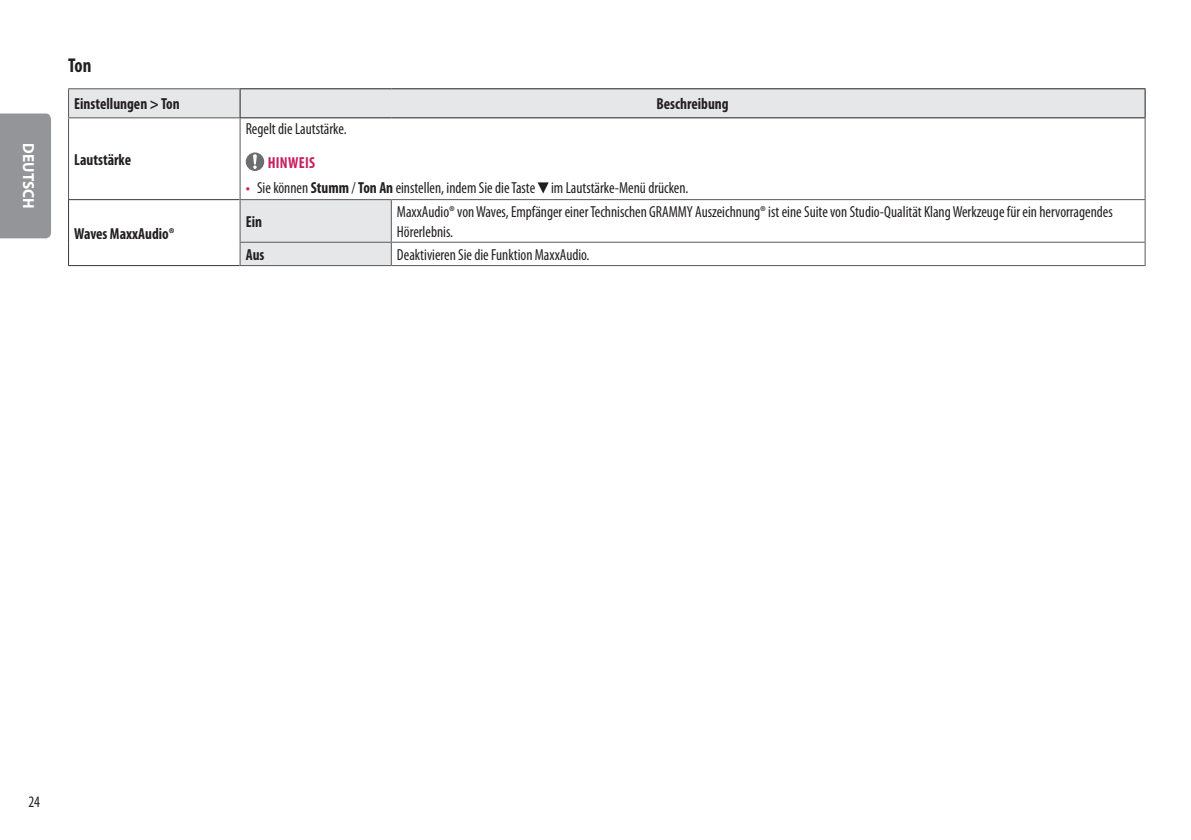
<style>
.page{position:relative;width:1191px;height:840px;background:#fff}
.page>*{position:absolute;margin:0;border:0;box-sizing:border-box;transform-origin:0 0}
.Title3{font:700 condensed 20px "Myriad Pro";color:#231f20;scale:.95 1}
.Body{font:condensed 16px/19.2px "Myriad Pro";color:#231f20;scale:.95 1}
.Body-2{font:700 condensed 16px "Myriad Pro";color:#231f20;scale:.95 1}
.Body_Bold_Center{font:700 condensed 16px "Myriad Pro";color:#231f20;scale:.95 1}
.t1{font:700 16px "Myriad Pro";color:#fff;scale:.95 1}
.Warning{font:700 condensed 16px "Myriad Pro";letter-spacing:.02em;color:#c8205d;scale:.95 1}
.s1{font-family:"LG Smart";font-stretch:normal;color:#c8205d}
.s2{font-weight:700}
</style>
<div class="page">
<div style="left:0;top:113px;width:51px;height:125px;background:#939598"></div>
<svg style="left:69px;top:89px;width:1075px;height:176px"></svg>
<hr style="left:1144px;top:118px;width:1px;height:81px;background:#57585a">
<hr style="left:68px;top:88px;width:171px;height:1px;background:#57585a">
<svg style="left:68px;top:89px;width:1px;height:28px"></svg>
<hr style="left:68px;top:117px;width:171px;height:1px;background:#57585a">
<hr style="left:68px;top:118px;width:1px;height:81px;background:#57585a">
<hr style="left:240px;top:118px;width:1px;height:81px;background:#57585a">
<hr style="left:391px;top:199px;width:754px;height:1px;background:#57585a">
<hr style="left:1144px;top:200px;width:1px;height:41px;background:#57585a">
<hr style="left:391px;top:241px;width:754px;height:1px;background:#57585a">
<svg style="left:1144px;top:242px;width:1px;height:23px"></svg>
<hr style="left:391px;top:265px;width:754px;height:1px;background:#57585a">
<hr style="left:68px;top:199px;width:171px;height:1px;background:#3b3639">
<hr style="left:68px;top:200px;width:1px;height:42px;background:#3b3639">
<svg style="left:68px;top:242px;width:1px;height:23px"></svg>
<hr style="left:68px;top:265px;width:171px;height:1px;background:#3b3639">
<hr style="left:240px;top:199px;width:151px;height:1px;background:#57585a">
<hr style="left:240px;top:200px;width:1px;height:41px;background:#57585a">
<hr style="left:391px;top:200px;width:1px;height:41px;background:#57585a">
<hr style="left:240px;top:241px;width:151px;height:1px;background:#57585a">
<svg style="left:240px;top:242px;width:1px;height:23px"></svg>
<svg style="left:391px;top:242px;width:1px;height:23px"></svg>
<hr style="left:240px;top:265px;width:151px;height:1px;background:#57585a">
<hr style="left:240px;top:88px;width:151px;height:1px;background:#231f20">
<svg style="left:240px;top:89px;width:1px;height:28px"></svg>
<hr style="left:391px;top:88px;width:754px;height:1px;background:#231f20">
<svg style="left:1144px;top:89px;width:1px;height:28px"></svg>
<hr style="left:240px;top:117px;width:151px;height:1px;background:#231f20">
<hr style="left:391px;top:117px;width:754px;height:1px;background:#231f20">
<svg style="left:246px;top:152px;width:18px;height:19px"></svg>
<svg style="left:537px;top:182px;width:12px;height:11px"></svg>
<p class="t1" style="left:39px;top:143px;width:70px;rotate:90deg">DEUTSCH</p>
<p class="Title3" style="left:68px;top:53px;width:26px">Ton</p>
<p class="Body-2" style="left:74px;top:94px;width:113px">Einstellungen &gt; Ton</p>
<p class="Body_Bold_Center" style="left:656px;top:94px;width:77px">Beschreibung</p>
<p class="Body-2" style="left:74px;top:149px;width:61px">Lautstärke</p>
<p class="Body-2" style="left:74px;top:223px;width:107px">Waves MaxxAudio®</p>
<p class="Body" style="left:246px;top:119px;width:108px">Regelt die Lautstärke.</p>
<p class="Warning" style="left:268px;top:152px;width:51px">HINWEIS</p>
<p class="Body" style="left:246px;top:177px;width:467px"><span class="s1">•</span> Sie können <span class="s2">Stumm</span> / <span class="s2">Ton An</span> einstellen, indem Sie die Taste im Lautstärke-Menü drücken.</p>
<p class="Body-2" style="left:246px;top:211px;width:19px">Ein</p>
<p class="Body" style="left:397px;top:202px;width:755px">MaxxAudio® von Waves, Empfänger einer Technischen GRAMMY Auszeichnung® ist eine Suite von Studio-Qualität Klang Werkzeuge für ein hervorragendes<br>Hörerlebnis.</p>
<p class="Body-2" style="left:246px;top:244px;width:21px">Aus</p>
<p class="Body" style="left:397px;top:245px;width:204px">Deaktivieren Sie die Funktion MaxxAudio.</p>
<p class="Body" style="left:28px;top:791px;width:14px">24</p>
</div>
